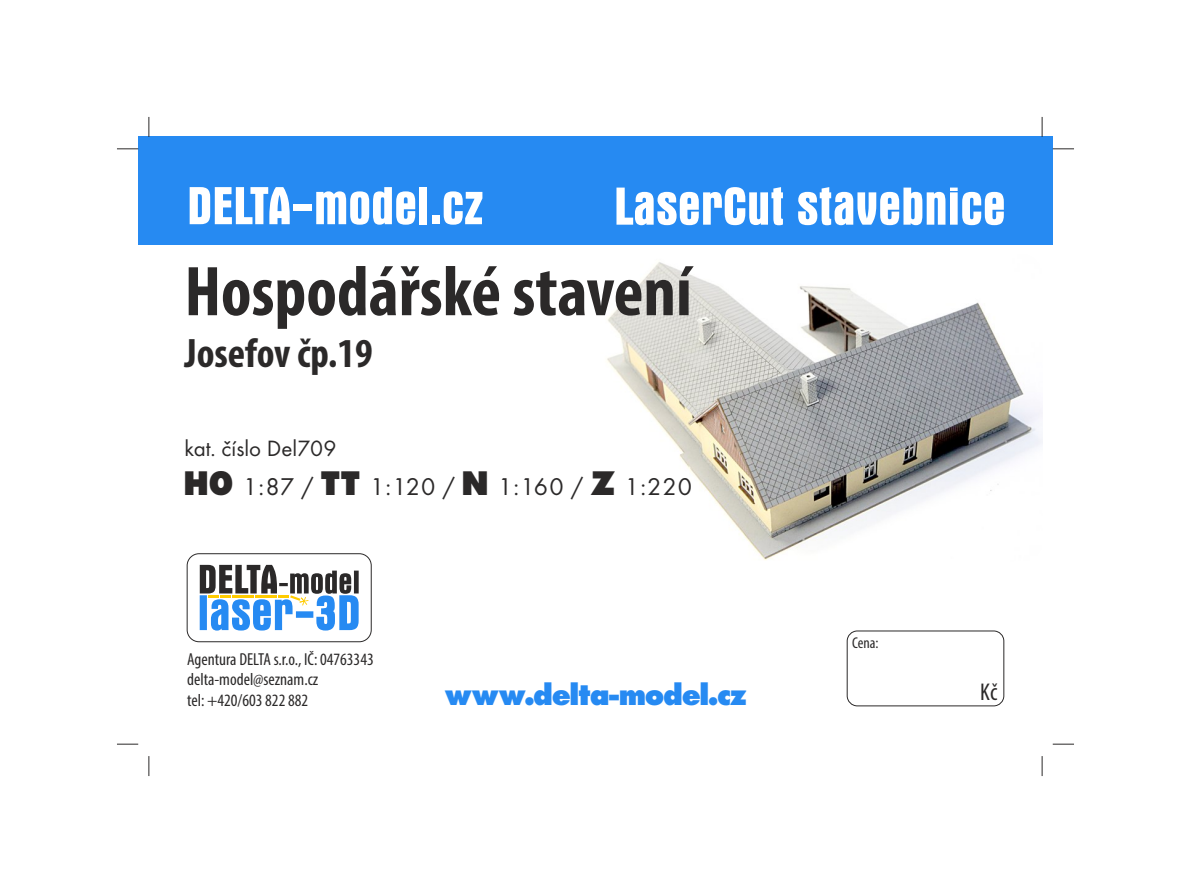
<style>
.page{position:relative;width:1191px;height:893px;background:#fff}
.page>*{position:absolute;margin:0;border:0;box-sizing:border-box;transform-origin:0 0}
.t1{font:700 condensed 71.1px "Myriad Pro";color:#2b2929}
.t2{font:700 condensed 54.3px "Aurora BT";color:#fff}
.t3{font:700 condensed 41.25px "Myriad Pro";color:#2b2929}
.t4{font:700 31.05px "Futura PEE Extr";color:#268af2}
.t5{font:25.2px "Futura TEE";letter-spacing:.045em;color:#2b2929}
.t6{font:condensed 24.3px "Myriad Pro";color:#2b2929}
.t7{font:22.95px "Futura TEE";color:#2b2929}
.t8{font:condensed 17.4px/20.5px "Myriad Pro";color:#2b2929}
.t9{font:condensed 15.6px "Myriad Pro";color:#2b2929}
.s1{font-family:"Futura PEE Extr";font-weight:700;font-size:35.55px}
</style>
<div class="page">
<img style="left:607px;top:262px;width:435px;height:298px">
<div style="left:138px;top:136px;width:914px;height:109px;background:#268af2"></div>
<svg style="left:148px;top:117px;width:1px;height:20px"></svg>
<svg style="left:148px;top:756px;width:1px;height:20px"></svg>
<svg style="left:1041px;top:117px;width:1px;height:20px"></svg>
<svg style="left:1041px;top:756px;width:1px;height:20px"></svg>
<svg style="left:117px;top:744px;width:21px;height:1px"></svg>
<svg style="left:1052px;top:744px;width:22px;height:1px"></svg>
<svg style="left:117px;top:148px;width:21px;height:1px"></svg>
<svg style="left:1052px;top:148px;width:22px;height:1px"></svg>
<div style="left:187px;top:553px;width:185px;height:89px;border:1px solid #2b2929;border-radius:12px"></div>
<svg style="left:200px;top:565px;width:159px;height:66px"></svg>
<div style="left:846px;top:631px;width:158px;height:75px;border:1px solid #2b2929;border-radius:10px"></div>
<h2 class="t2" style="left:187px;top:183px;width:298px">DELTA-model.cz</h2>
<h2 class="t2" style="left:614px;top:183px;width:393px">LaserCut stavebnice</h2>
<h1 class="t1" style="left:184px;top:262px;width:509px">Hospodářské stavení</h1>
<h3 class="t3" style="left:184px;top:336px;width:190px">Josefov čp.19</h3>
<h3 class="t7" style="left:184px;top:438px;width:153px">kat. číslo Del709</h3>
<h3 class="t5" style="left:184px;top:476px;width:509px"><span class="s1">H0</span> 1:87 / <span class="s1">TT</span> 1:120 / <span class="s1">N</span> 1:160 / <span class="s1">Z</span> 1:220</h3>
<p class="t8" style="left:187px;top:650px;width:188px">Agentura DELTA s.r.o., IČ: 04763343 delta-model@seznam.cz<br>tel: +420/603 822 882</p>
<h3 class="t4" style="left:445px;top:682px;width:303px">www.delta-model.cz</h3>
<p class="t9" style="left:852px;top:636px;width:28px">Cena:</p>
<h3 class="t6" style="left:980px;top:682px;width:19px">Kč</h3>
</div>
